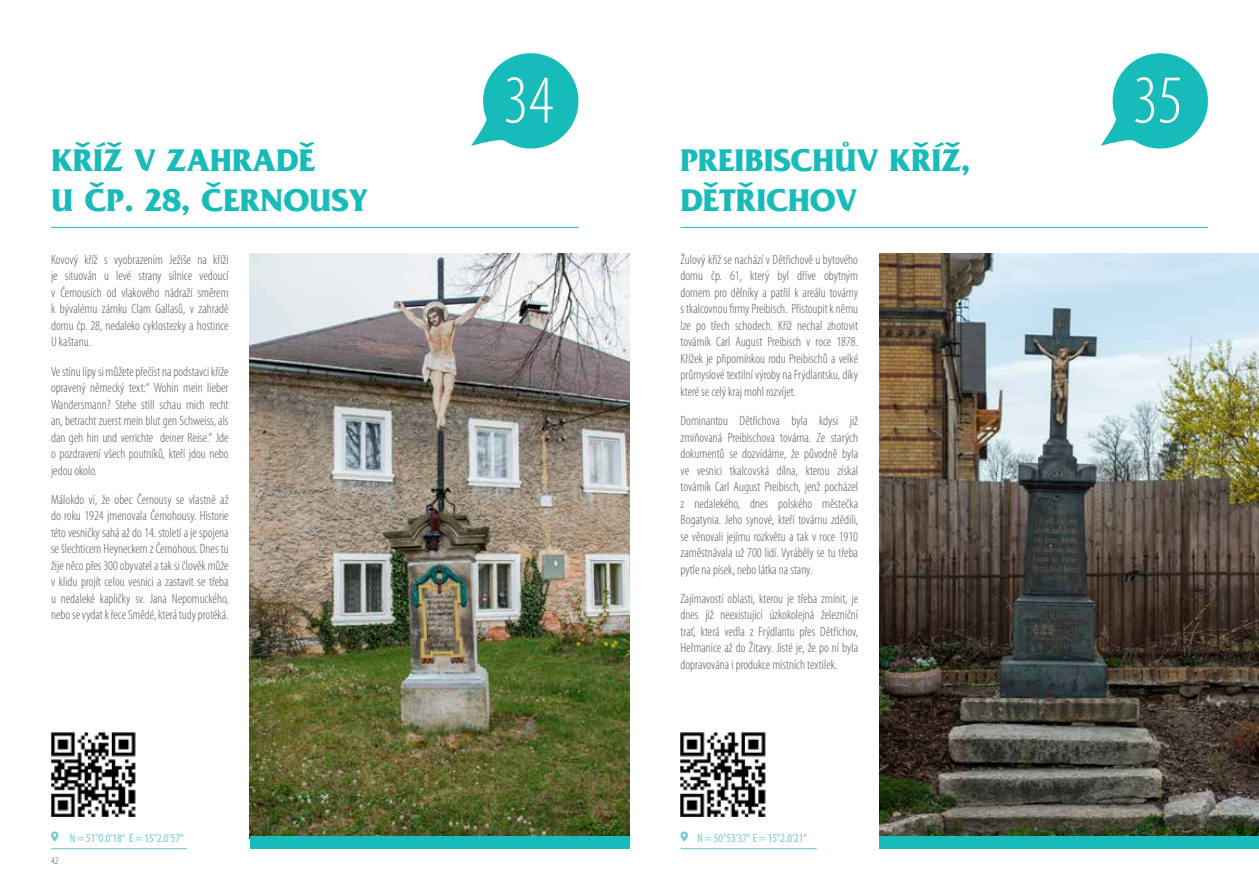
<style>
.page{position:relative;width:1259px;height:893px;background:#fff}
.page>*{position:absolute;margin:0;border:0;box-sizing:border-box;transform-origin:0 0}
.t1{font:300 condensed 69px "Myriad Pro";color:#fff}
.t2{font:700 33px/40.5px "France";color:#17bbb9}
.t3{font:300 condensed 13.5px/16.5px "Myriad Pro";color:#58595b;text-align:justify}
.t4{font:condensed 12px "Myriad Pro";color:#6ec9c8}
.t5{font:300 condensed 10.5px "Myriad Pro";color:#58595b}
</style>
<div class="page">
<hr style="left:680px;top:848px;width:136px;height:1px;background:#62c6c5">
<hr style="left:51px;top:848px;width:136px;height:1px;background:#62c6c5">
<hr style="left:51px;top:227px;width:527px;height:1px;background:#17bbb9">
<svg style="left:471px;top:53px;width:108px;height:96px"></svg>
<hr style="left:680px;top:227px;width:528px;height:1px;background:#17bbb9">
<svg style="left:1100px;top:53px;width:108px;height:96px"></svg>
<img style="left:879px;top:254px;width:380px;height:582px">
<svg style="left:680px;top:831px;width:8px;height:11px"></svg>
<div style="left:879px;top:836px;width:380px;height:13px;background:#17bbb9"></div>
<svg style="left:51px;top:831px;width:7px;height:11px"></svg>
<img style="left:250px;top:254px;width:379px;height:582px">
<div style="left:250px;top:836px;width:379px;height:13px;background:#17bbb9"></div>
<img style="left:680px;top:732px;width:85px;height:84px">
<img style="left:51px;top:732px;width:85px;height:84px">
<h2 class="t2" style="left:51px;top:139px;width:318px">KŘÍŽ V ZAHRADĚ<br>U ČP. 28, ČERNOUSY</h2>
<p class="t3" style="left:51px;top:251px;width:179px">Kovový kříž s vyobrazením Ježíše na kříži je situován u levé strany silnice vedoucí v Černousích od vlakového nádraží směrem k bývalému zámku Clam Gallasů, v zahradě domu čp. 28, nedaleko cyklostezky a hostince U kaštanu.</p>
<p class="t3" style="left:51px;top:363px;width:179px">Ve stínu lípy si můžete přečíst na podstavci kříže opravený německý text:“ Wohin mein lieber Wandersmann? Stehe still schau mich recht an, betracht zuerst mein blut gen Schweiss, als dan geh hin und verrichte deiner Reise.“ Jde o pozdravení všech poutníků, kteří jdou nebo jedou okolo.</p>
<p class="t3" style="left:51px;top:491px;width:179px">Málokdo ví, že obec Černousy se vlastně až do roku 1924 jmenovala Černohousy. Historie této vesničky sahá až do 14. století a je spojena se šlechticem Heyneckem z Černohous. Dnes tu žije něco přes 300 obyvatel a tak si člověk může v klidu projít celou vesnici a zastavit se třeba u nedaleké kapličky sv. Jana Nepomuckého, nebo se vydat k řece Smědé, která tudy protéká.</p>
<p class="t5" style="left:51px;top:854px;width:9px">42</p>
<p class="t4" style="left:70px;top:830px;width:115px">N = 51°0.0‘18‘‘ E = 15°2.0‘57‘‘</p>
<h1 class="t1" style="left:503px;top:59px;width:51px">34</h1>
<h2 class="t2" style="left:680px;top:139px;width:291px">PREIBISCHŮV KŘÍŽ,<br>DĚTŘICHOV</h2>
<p class="t3" style="left:680px;top:251px;width:179px">Žulový kříž se nachází v Dětřichově u bytového domu čp. 61, který byl dříve obytným domem pro dělníky a patřil k areálu továrny s tkalcovnou firmy Preibisch. Přistoupit k němu lze po třech schodech. Kříž nechal zhotovit továrník Carl August Preibisch v roce 1878.<br>Křížek je připomínkou rodu Preibischů a velké průmyslové textilní výroby na Frýdlantsku, díky které se celý kraj mohl rozvíjet.</p>
<p class="t3" style="left:680px;top:412px;width:179px">Dominantou Dětřichova byla kdysi již zmiňovaná Preibischova továrna. Ze starých dokumentů se dozvídáme, že původně byla ve vesnici tkalcovská dílna, kterou získal továrník Carl August Preibisch, jenž pocházel z nedalekého, dnes polského městečka Bogatynia. Jeho synové, kteří továrnu zdědili, se věnovali jejímu rozkvětu a tak v roce 1910 zaměstnávala už 700 lidí. Vyráběly se tu třeba pytle na písek, nebo látka na stany.</p>
<p class="t3" style="left:680px;top:590px;width:179px">Zajímavostí oblasti, kterou je třeba zmínit, je dnes již neexistující úzkokolejná železniční trať, která vedla z Frýdlantu přes Dětřichov, Heřmanice až do Žitavy. Jisté je, že po ní byla dopravována i produkce místních textilek.</p>
<p class="t4" style="left:697px;top:830px;width:111px">N = 50°53‘37‘‘ E = 15°2.0‘21‘‘</p>
<h1 class="t1" style="left:1133px;top:59px;width:51px">35</h1>
</div>
